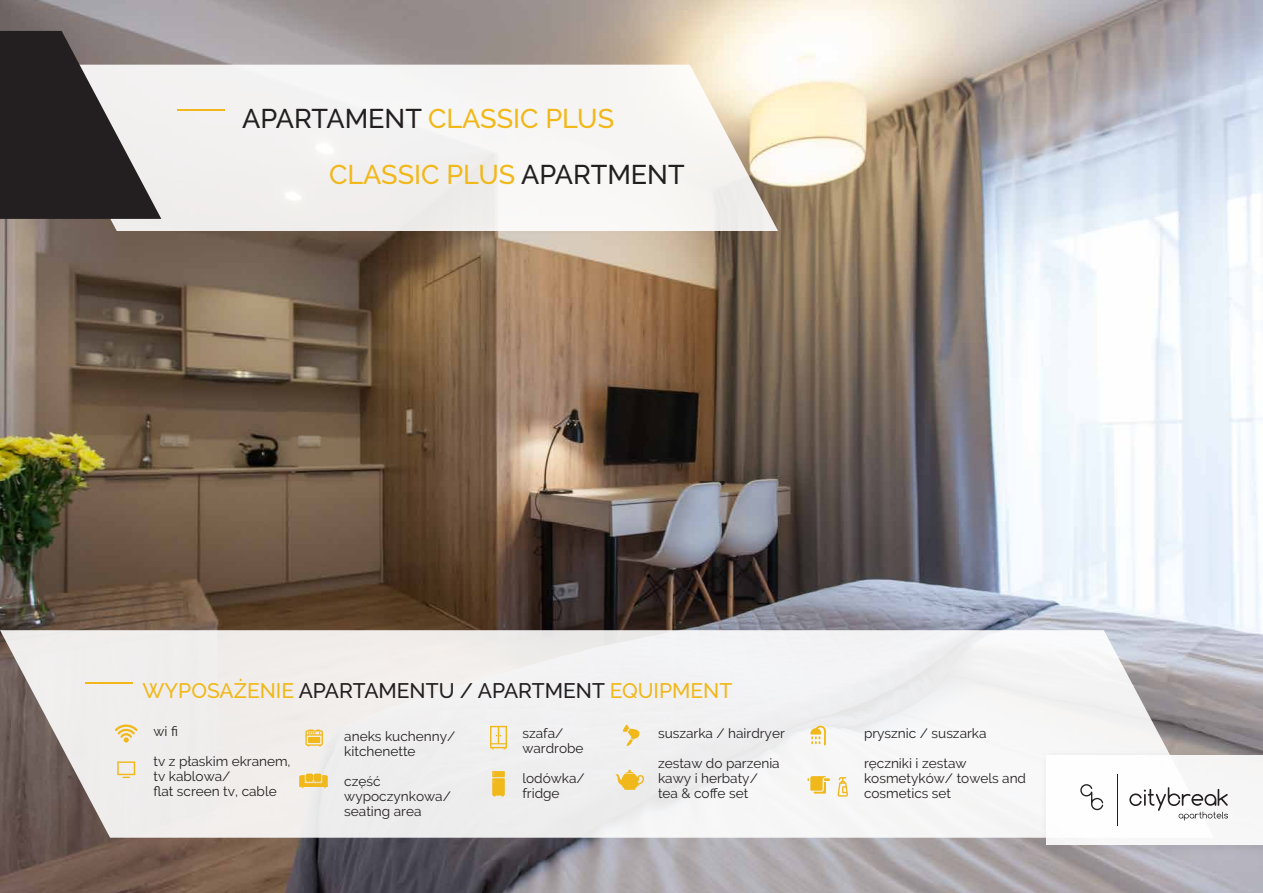
<style>
.page{position:relative;width:1263px;height:893px;background:#fff}
.page>*{position:absolute;margin:0;border:0;box-sizing:border-box;transform-origin:0 0}
.t1{font:500 27px/55.9px "Raleway";color:#f1b81b}
.t2{font:500 21px "Raleway";color:#231f20}
.t3{font:13.5px/15px "Raleway";color:#231f20}
.s1{color:#231f20}
.s2{color:#f1b81b}
</style>
<div class="page">
<img style="left:0;top:0;width:1263px;height:893px">
<svg style="left:29px;top:65px;width:771px;height:166px;fill:#f5f3f2"></svg>
<hr style="left:177px;top:109px;width:48px;height:2px;background:#f1b81b">
<svg style="left:0;top:31px;width:161px;height:188px"></svg>
<svg style="left:0;top:630px;width:1214px;height:208px;fill:#f0efef"></svg>
<hr style="left:85px;top:682px;width:48px;height:2px;background:#f1b81b">
<img style="left:1035px;top:744px;width:228px;height:115px">
<div style="left:1046px;top:755px;width:217px;height:89px;background:#fff"></div>
<hr style="left:1117px;top:774px;width:1px;height:51px;background:#231f20">
<svg style="left:1080px;top:784px;width:23px;height:26px"></svg>
<svg style="left:1129px;top:787px;width:99px;height:34px"></svg>
<svg style="left:299px;top:774px;width:29px;height:14px"></svg>
<svg style="left:490px;top:726px;width:17px;height:23px"></svg>
<svg style="left:305px;top:729px;width:18px;height:17px"></svg>
<svg style="left:623px;top:725px;width:16px;height:21px"></svg>
<svg style="left:615px;top:769px;width:29px;height:21px"></svg>
<svg style="left:492px;top:771px;width:13px;height:25px"></svg>
<svg style="left:837px;top:777px;width:11px;height:20px"></svg>
<svg style="left:810px;top:725px;width:16px;height:20px"></svg>
<svg style="left:807px;top:776px;width:23px;height:18px"></svg>
<svg style="left:115px;top:724px;width:23px;height:18px"></svg>
<svg style="left:117px;top:761px;width:18px;height:17px"></svg>
<h1 class="t1" style="left:329px;top:90px;width:357px;text-indent:-87px"><span class="s1">APARTAMENT</span> CLASSIC PLUS<br>CLASSIC PLUS <span class="s1">APARTMENT</span></h1>
<h2 class="t2" style="left:142px;top:679px;width:591px"><span class="s2">WYPOSAŻENIE</span> APARTAMENTU / APARTMENT <span class="s2">EQUIPMENT</span></h2>
<p class="t3" style="left:154px;top:724px;width:26px">wi fi</p>
<p class="t3" style="left:154px;top:754px;width:139px">tv z płaskim ekranem, tv kablowa/<br>flat screen tv, cable</p>
<p class="t3" style="left:522px;top:725px;width:63px">szafa/ wardrobe</p>
<p class="t3" style="left:522px;top:770px;width:64px">lodówka/ fridge</p>
<p class="t3" style="left:658px;top:725px;width:128px">suszarka / hairdryer</p>
<p class="t3" style="left:658px;top:755px;width:123px">zestaw do parzenia kawy i herbaty/ tea &amp; coffe set</p>
<p class="t3" style="left:344px;top:729px;width:113px">aneks kuchenny/ kitchenette</p>
<p class="t3" style="left:344px;top:774px;width:108px">część wypoczynkowa/ seating area</p>
<p class="t3" style="left:864px;top:725px;width:124px">prysznic / suszarka</p>
<p class="t3" style="left:864px;top:755px;width:164px">ręczniki i zestaw kosmetyków/ towels and cosmetics set</p>
</div>
